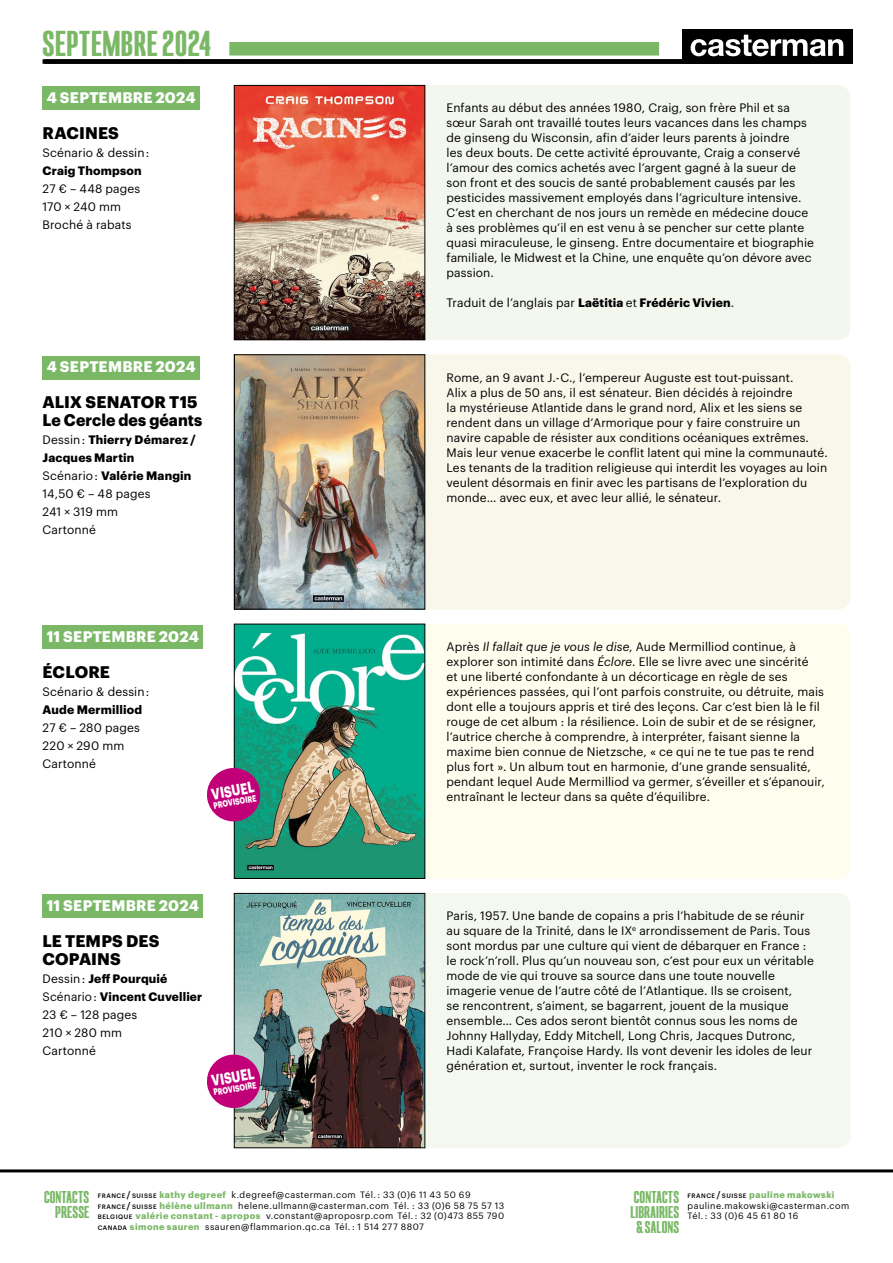
<style>
.page{position:relative;width:893px;height:1263px;background:#fff}
.page>*{position:absolute;margin:0;border:0;box-sizing:border-box;transform-origin:0 0}
.t1{font:900 31.5px "Denso Sans";letter-spacing:.015em;color:#7ab866}
.t2{font:700 16.5px/18px "Graphik";letter-spacing:.005em;color:#000}
.t3{font:700 15.45px "Graphik";color:#fff;scale:.76 1}
.t4{font:700 15px "Graphik";letter-spacing:.015em;color:#fff}
.t5{font:900 15px/15px "Denso Sans";letter-spacing:.01em;color:#7ab866;text-align:right}
.t6{font:12px/15px "Graphik";letter-spacing:.01em;color:#000}
.t7{font:700 12px "Graphik";letter-spacing:.015em;color:#000}
.t8{font:9px/10.5px "Graphik";letter-spacing:.05em;color:#000}
.t9{font:700 9px "Graphik";color:#fff;scale:.76 1}
.s1{font-weight:700}
.s2{font-style:italic}
.s3{font-weight:500;font-size:6.3px}
.s4{font-weight:500}
.s5{font-weight:700;color:#7ab866}
</style>
<div class="page">
<hr style="left:0;top:1169px;width:893px;height:3px;background:#000">
<div style="left:229px;top:42px;width:430px;height:14px;background:#7ab866"></div>
<div style="left:44px;top:59px;width:808px;height:5px;background:#000"></div>
<div style="left:682px;top:30px;width:170px;height:34px;background:#000"></div>
<svg style="left:691px;top:35px;width:152px;height:21px"></svg>
<div style="left:43px;top:625px;width:160px;height:23px;background:#7ab866"></div>
<div style="left:404px;top:624px;width:446px;height:255px;background:#fffded;border-radius:13px"></div>
<div style="left:43px;top:356px;width:157px;height:23px;background:#7ab866"></div>
<div style="left:404px;top:354px;width:446px;height:255px;background:#f8f7ea;border-radius:13px"></div>
<div style="left:43px;top:894px;width:160px;height:24px;background:#7ab866"></div>
<div style="left:404px;top:893px;width:446px;height:255px;background:#f4f8ee;border-radius:13px"></div>
<img style="left:236px;top:626px;width:187px;height:251px">
<div style="left:234px;top:624px;width:191px;height:255px;border:1px solid #000"></div>
<img style="left:236px;top:356px;width:187px;height:251px">
<div style="left:234px;top:354px;width:191px;height:255px;border:1px solid #000"></div>
<img style="left:236px;top:895px;width:187px;height:251px">
<div style="left:234px;top:893px;width:191px;height:255px;border:1px solid #000"></div>
<div style="left:404px;top:85px;width:446px;height:255px;background:#f3f7ee;border-radius:13px"></div>
<div style="left:43px;top:86px;width:157px;height:24px;background:#7ab866"></div>
<img style="left:236px;top:87px;width:187px;height:251px">
<div style="left:234px;top:85px;width:191px;height:255px;border:1px solid #000"></div>
<svg style="left:207px;top:1052px;width:56px;height:58px;background:#c34394"></svg>
<svg style="left:207px;top:766px;width:56px;height:57px;background:#aa3a88"></svg>
<h1 class="t1" style="left:43px;top:24px;width:170px">SEPTEMBRE 2024</h1>
<p class="t4" style="left:47px;top:86px;width:150px">4 SEPTEMBRE 2024</p>
<h2 class="t2" style="left:43px;top:123px;width:78px">RACINES</h2>
<p class="t6" style="left:43px;top:144px;width:108px">Scénario &amp; dessin :</p>
<p class="t7" style="left:43px;top:161px;width:101px">Craig Thompson</p>
<p class="t6" style="left:43px;top:179px;width:99px;line-height:18px">27 € – 448 pages<br>170 × 240 mm<br>Broché à rabats</p>
<p class="t4" style="left:47px;top:355px;width:150px">4 SEPTEMBRE 2024</p>
<h2 class="t2" style="left:43px;top:392px;width:161px">ALIX SENATOR T15<br>Le Cercle des géants</h2>
<p class="t6" style="left:43px;top:430px;width:155px;line-height:18px">Dessin : <span class="s1">Thierry Démarez /<br>Jacques Martin<br></span>Scénario : <span class="s1">Valérie Mangin<br></span>14,50 € – 48 pages<br>241 × 319 mm<br>Cartonné</p>
<p class="t4" style="left:47px;top:625px;width:154px">11 SEPTEMBRE 2024</p>
<h2 class="t2" style="left:43px;top:661px;width:69px">ÉCLORE</h2>
<p class="t6" style="left:43px;top:683px;width:108px">Scénario &amp; dessin :</p>
<p class="t7" style="left:43px;top:700px;width:101px">Aude Mermilliod</p>
<p class="t6" style="left:43px;top:717px;width:99px;line-height:18px">27 € – 280 pages<br>220 × 290 mm<br>Cartonné</p>
<p class="t3" style="left:210px;top:782px;width:58px;rotate:-10deg">VISUEL</p>
<p class="t9" style="left:212px;top:799px;width:59px;rotate:-10deg">PROVISOIRE</p>
<p class="t4" style="left:47px;top:894px;width:154px">11 SEPTEMBRE 2024</p>
<h2 class="t2" style="left:43px;top:930px;width:119px">LE TEMPS DES<br>COPAINS</h2>
<p class="t6" style="left:43px;top:969px;width:161px;line-height:18px">Dessin : <span class="s1">Jeff Pourquié<br></span>Scénario : <span class="s1">Vincent Cuvellier<br></span>23 € – 128 pages<br>210 × 280 mm<br>Cartonné</p>
<p class="t3" style="left:210px;top:1069px;width:58px;rotate:-10deg">VISUEL</p>
<p class="t9" style="left:212px;top:1085px;width:59px;rotate:-10deg">PROVISOIRE</p>
<p class="t6" style="left:446px;top:100px;width:369px">Enfants au début des années 1980, Craig, son frère Phil et sa sœur Sarah ont travaillé toutes leurs vacances dans les champs de ginseng du Wisconsin, afin d’aider leurs parents à joindre<br>les deux bouts. De cette activité éprouvante, Craig a conservé l’amour des comics achetés avec l’argent gagné à la sueur de son front et des soucis de santé probablement causés par les pesticides massivement employés dans l’agriculture intensive.<br>C’est en cherchant de nos jours un remède en médecine douce à ses problèmes qu’il en est venu à se pencher sur cette plante quasi miraculeuse, le ginseng. Entre documentaire et biographie familiale, le Midwest et la Chine, une enquête qu’on dévore avec passion.</p>
<p class="t6" style="left:446px;top:295px;width:289px">Traduit de l’anglais par <span class="s1">Laëtitia</span> et <span class="s1">Frédéric Vivien</span>.</p>
<p class="t6" style="left:446px;top:369px;width:383px">Rome, an 9 avant J.-C., l’empereur Auguste est tout-puissant.<br>Alix a plus de 50 ans, il est sénateur. Bien décidés à rejoindre<br>la mystérieuse Atlantide dans le grand nord, Alix et les siens se rendent dans un village d’Armorique pour y faire construire un navire capable de résister aux conditions océaniques extrêmes.<br>Mais leur venue exacerbe le conflit latent qui mine la communauté.<br>Les tenants de la tradition religieuse qui interdit les voyages au loin veulent désormais en finir avec les partisans de l’exploration du monde… avec eux, et avec leur allié, le sénateur.</p>
<p class="t6" style="left:446px;top:638px;width:380px">Après <span class="s2">Il fallait que je vous le dise</span>, Aude Mermilliod continue, à explorer son intimité dans <span class="s2">Éclore</span>. Elle se livre avec une sincérité<br>et une liberté confondante à un décorticage en règle de ses expériences passées, qui l’ont parfois construite, ou détruite, mais dont elle a toujours appris et tiré des leçons. Car c’est bien là le fil rouge de cet album : la résilience. Loin de subir et de se résigner, l’autrice cherche à comprendre, à interpréter, faisant sienne la maxime bien connue de Nietzsche, « ce qui ne te tue pas te rend plus fort ». Un album tout en harmonie, d’une grande sensualité, pendant lequel Aude Mermilliod va germer, s’éveiller et s’épanouir, entraînant le lecteur dans sa quête d’équilibre.</p>
<p class="t6" style="left:446px;top:907px;width:369px">Paris, 1957. Une bande de copains a pris l’habitude de se réunir au square de la Trinité, dans le IX<sup>e</sup> arrondissement de Paris. Tous sont mordus par une culture qui vient de débarquer en France : le rock’n’roll. Plus qu’un nouveau son, c’est pour eux un véritable mode de vie qui trouve sa source dans une toute nouvelle imagerie venue de l’autre côté de l’Atlantique. Ils se croisent,<br>se rencontrent, s’aiment, se bagarrent, jouent de la musique ensemble… Ces ados seront bientôt connus sous les noms de Johnny Hallyday, Eddy Mitchell, Long Chris, Jacques Dutronc, Hadi Kalafate, Françoise Hardy. Ils vont devenir les idoles de leur génération et, surtout, inventer le rock français.</p>
<p class="t5" style="left:44px;top:1189px;width:47px">CONTACTS<br>PRESSE</p>
<p class="t5" style="left:630px;top:1189px;width:50px;text-align:center">CONTACTS<br>LIBRAIRIES &amp; SALONS</p>
<p class="t8" style="left:688px;top:1189px;width:163px"><span class="s3">FRANCE</span> <span class="s4">/</span> <span class="s3">SUISSE</span> <span class="s5">pauline makowski </span>pauline.makowski@casterman.com<br>Tél. : 33 (0)6 45 61 80 16</p>
<p class="t8" style="left:98px;top:1189px;width:408px"><span class="s3">FRANCE</span> <span class="s4">/</span> <span class="s3">SUISSE</span> <span class="s5">kathy degreef</span> k.degreef@casterman.com Tél. : 33 (0)6 11 43 50 69<br><span class="s3">FRANCE</span> <span class="s4">/</span> <span class="s3">SUISSE</span> <span class="s5">hélène ullmann</span> helene.ullmann@casterman.com Tél. : 33 (0)6 58 75 57 13<br><span class="s3">BELGIQUE</span> <span class="s5">valérie constant - apropos</span> v.constant@aproposrp.com Tél. : 32 (0)473 855 790<br><span class="s3">CANADA</span> <span class="s5">simone sauren</span> ssauren@flammarion.qc.ca Tél. : 1 514 277 8807</p>
</div>
